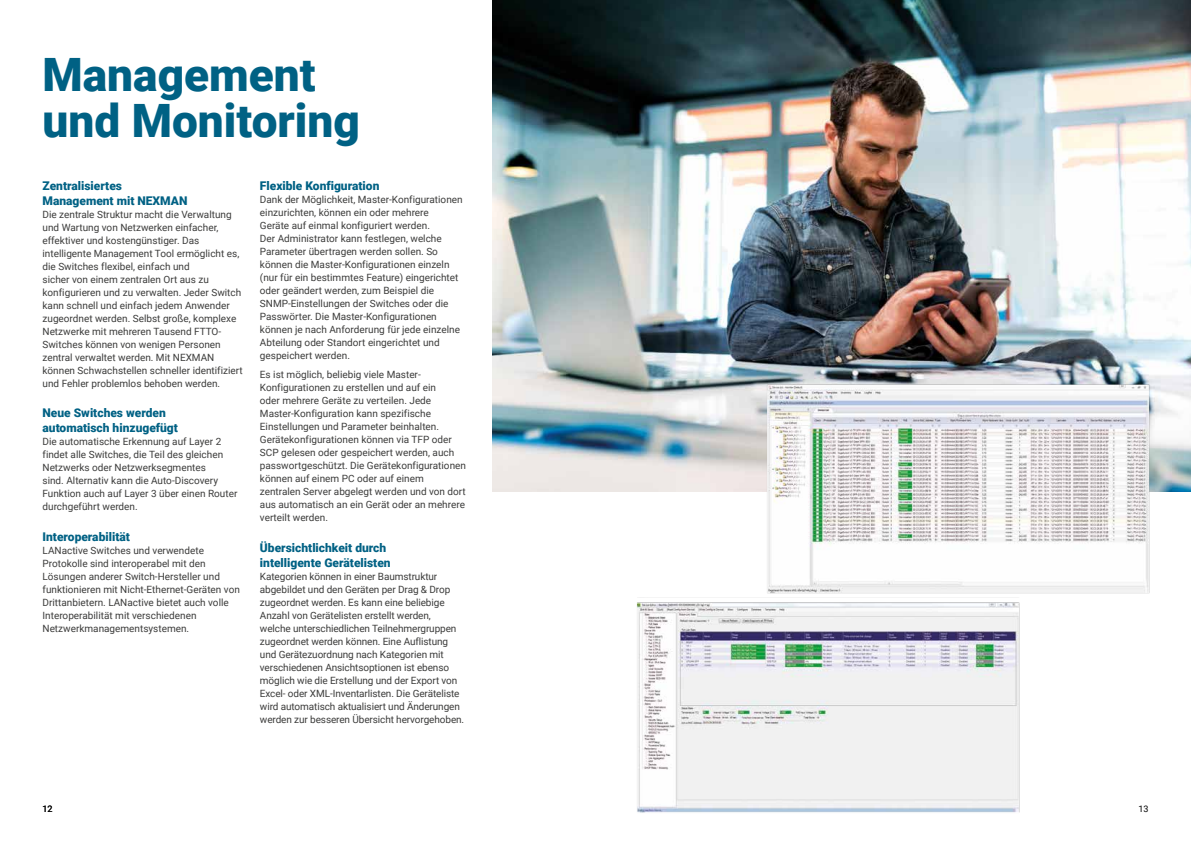
<style>
.page{position:relative;width:1191px;height:842px;background:#fff}
.page>*{position:absolute;margin:0;border:0;box-sizing:border-box;transform-origin:0 0}
.t1{font:900 46px/46px "Roboto";color:#006184}
.t2{font:900 12px/15px "Roboto";color:#006184}
.t3{font:10px/13px "Roboto";color:#3c3c3b}
.t4{font:9px "Roboto";color:#000}
</style>
<div class="page">
<img style="left:493px;top:0;width:698px;height:492px">
<img style="left:762px;top:377px;width:429px;height:217px">
<img style="left:637px;top:597px;width:383px;height:216px">
<h1 class="t1" style="left:43px;top:50px;width:319px">Management und Monitoring</h1>
<p class="t2" style="left:43px;top:178px;width:146px">Zentralisiertes<br>Management mit NEXMAN</p>
<p class="t3" style="left:43px;top:208px;width:202px">Die zentrale Struktur macht die Verwaltung und Wartung von Netzwerken einfacher, effektiver und kostengünstiger. Das intelligente Management Tool ermöglicht es, die Switches flexibel, einfach und<br>sicher von einem zentralen Ort aus zu konfigurieren und zu verwalten. Jeder Switch kann schnell und einfach jedem Anwender zugeordnet werden. Selbst große, komplexe Netzwerke mit mehreren Tausend FTTO-Switches können von wenigen Personen zentral verwaltet werden. Mit NEXMAN können Schwachstellen schneller identifiziert und Fehler problemlos behoben werden.</p>
<p class="t2" style="left:260px;top:178px;width:121px">Flexible Konfiguration</p>
<p class="t3" style="left:260px;top:193px;width:204px">Dank der Möglichkeit, Master-Konfigurationen einzurichten, können ein oder mehrere<br>Geräte auf einmal konfiguriert werden.<br>Der Administrator kann festlegen, welche Parameter übertragen werden sollen. So können die Master-Konfigurationen einzeln (nur für ein bestimmtes Feature) eingerichtet oder geändert werden, zum Beispiel die SNMP-Einstellungen der Switches oder die Passwörter. Die Master-Konfigurationen können je nach Anforderung für jede einzelne Abteilung oder Standort eingerichtet und gespeichert werden.</p>
<p class="t3" style="left:260px;top:368px;width:207px">Es ist möglich, beliebig viele Master-Konfigurationen zu erstellen und auf ein<br>oder mehrere Geräte zu verteilen. Jede Master-Konfiguration kann spezifische Einstellungen und Parameter beinhalten.<br>Gerätekonfigurationen können via TFP oder SCP gelesen oder gespeichert werden, auch passwortgeschützt. Die Gerätekonfigurationen können auf einem PC oder auf einem zentralen Server abgelegt werden und von dort aus automatisch an ein Gerät oder an mehrere verteilt werden.</p>
<p class="t2" style="left:43px;top:405px;width:137px">Neue Switches werden automatisch hinzugefügt</p>
<p class="t3" style="left:43px;top:435px;width:196px">Die automatische Erkennung auf Layer 2 findet alle Switches, die Teil des gleichen Netzwerks oder Netzwerksegmentes<br>sind. Alternativ kann die Auto-Discovery Funktion auch auf Layer 3 über einen Router durchgeführt werden.</p>
<p class="t2" style="left:43px;top:528px;width:89px">Interoperabilität</p>
<p class="t3" style="left:43px;top:543px;width:199px">LANactive Switches und verwendete Protokolle sind interoperabel mit den Lösungen anderer Switch-Hersteller und funktionieren mit Nicht-Ethernet-Geräten von Drittanbietern. LANactive bietet auch volle Interoperabilität mit verschiedenen Netzwerkmanagementsystemen.</p>
<p class="t2" style="left:260px;top:540px;width:132px">Übersichtlichkeit durch intelligente Gerätelisten</p>
<p class="t3" style="left:260px;top:569px;width:206px">Kategorien können in einer Baumstruktur abgebildet und den Geräten per Drag &amp; Drop zugeordnet werden. Es kann eine beliebige Anzahl von Gerätelisten erstellt werden,<br>welche unterschiedlichen Teilnehmergruppen zugeordnet werden können. Eine Auflistung und Gerätezuordnung nach Kategorien mit verschiedenen Ansichtsoptionen ist ebenso möglich wie die Erstellung und der Export von Excel- oder XML-Inventarlisten. Die Geräteliste wird automatisch aktualisiert und Änderungen werden zur besseren Übersicht hervorgehoben.</p>
<p class="t4" style="left:43px;top:802px;width:12px">12</p>
<p class="t4" style="left:1138px;top:802px;width:12px">13</p>
</div>
